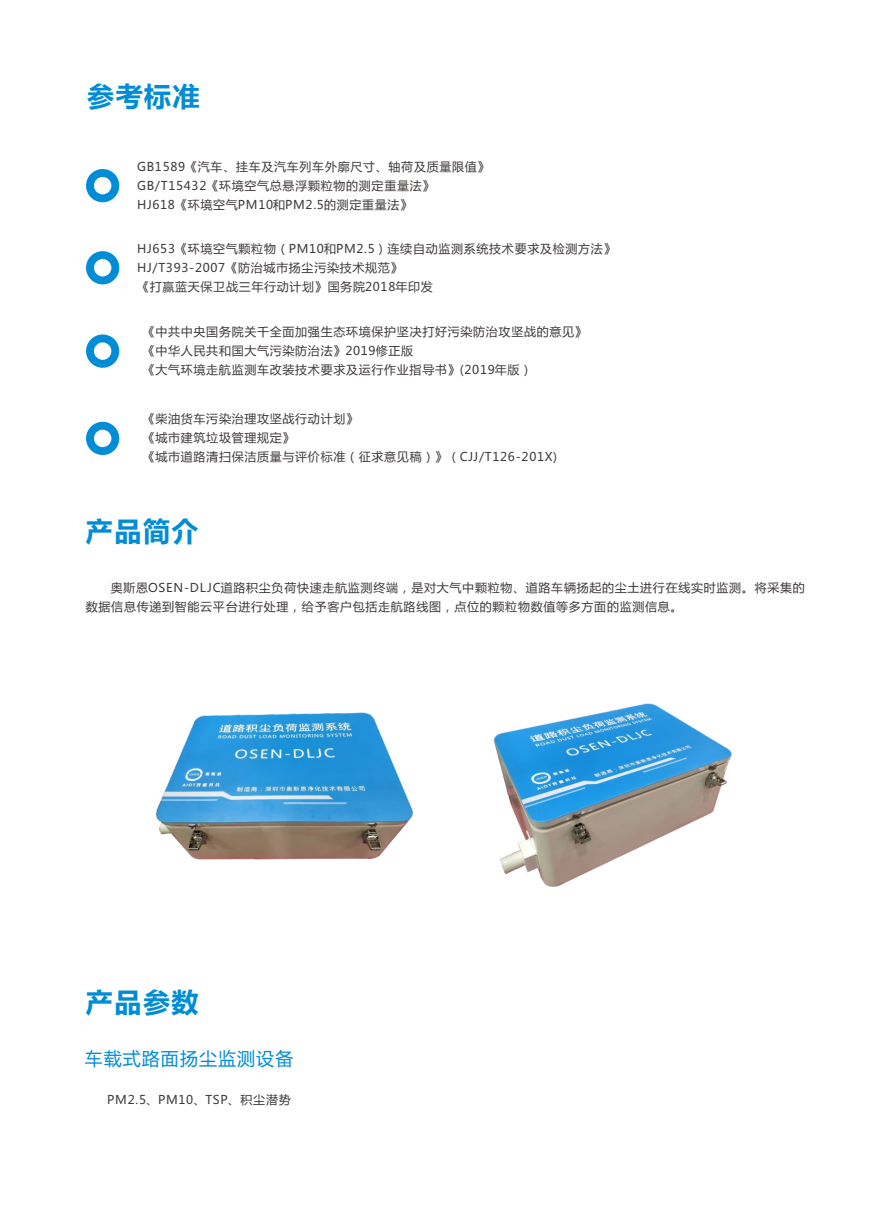
<style>
.page{position:relative;width:893px;height:1212px;background:#fff}
.page>*{position:absolute;margin:0;border:0;box-sizing:border-box;transform-origin:0 0}
.t1{font:700 27px "Microsoft Ya Hei";letter-spacing:.06em;color:#008cd6}
.t2{font:18px "Microsoft Ya Hei";letter-spacing:.06em;color:#008cd6}
.t3{font:12px/19px "Microsoft Ya Hei";letter-spacing:.06em;color:#3e3a39}
</style>
<div class="page">
<div style="left:86px;top:251px;width:33px;height:33px;background:#008cd6;border-radius:50%"></div>
<div style="left:94px;top:259px;width:17px;height:17px;background:#fff;border-radius:50%"></div>
<div style="left:86px;top:334px;width:33px;height:34px;background:#008cd6;border-radius:50%"></div>
<div style="left:94px;top:342px;width:17px;height:18px;background:#fff;border-radius:50%"></div>
<div style="left:86px;top:422px;width:33px;height:33px;background:#008cd6;border-radius:50%"></div>
<div style="left:94px;top:430px;width:17px;height:17px;background:#fff;border-radius:50%"></div>
<div style="left:86px;top:169px;width:33px;height:33px;background:#008cd6;border-radius:50%"></div>
<div style="left:94px;top:177px;width:17px;height:17px;background:#fff;border-radius:50%"></div>
<img style="left:156px;top:712px;width:257px;height:148px">
<img style="left:493px;top:703px;width:239px;height:184px">
<h1 class="t1" style="left:87px;top:84px;width:114px">参考标准</h1>
<p class="t3" style="left:137px;top:158px;width:354px">GB1589《汽车、挂车及汽车列车外廓尺寸、轴荷及质量限值》<br>GB/T15432《环境空气总悬浮颗粒物的测定重量法》<br>HJ618《环境空气PM10和PM2.5的测定重量法》</p>
<p class="t3" style="left:137px;top:240px;width:480px">HJ653《环境空气颗粒物（PM10和PM2.5）连续自动监测系统技术要求及检测方法》<br>HJ/T393-2007《防治城市扬尘污染技术规范》<br>《打赢蓝天保卫战三年行动计划》国务院2018年印发</p>
<p class="t3" style="left:143px;top:323px;width:446px">《中共中央国务院关千全面加强生态环境保护坚决打好污染防治攻坚战的意见》《中华人民共和国大气污染防治法》2019 修正版<br>《大气环境走航监测车改装技术要求及运行作业指导书》(2019年版）</p>
<p class="t3" style="left:143px;top:410px;width:416px">《柴油货车污染治理攻坚战行动计划》<br>《城市建筑垃圾管理规定》<br>《城市道路清扫保洁质量与评价标准（征求意见稿）》（CJJ/T126-201X)</p>
<h1 class="t1" style="left:86px;top:519px;width:114px">产品简介</h1>
<p class="t3" style="left:86px;top:579px;width:720px;text-indent:25px">奥斯恩OSEN-DLJC道路积尘负荷快速走航监测终端，是对大气中颗粒物、道路车辆扬起的尘土进行在线实时监测。将采集的数据信息传递到智能云平台进行处理，给予客户包括走航路线图，点位的颗粒物数值等多方面的监测信息。</p>
<h1 class="t1" style="left:86px;top:990px;width:114px">产品参数</h1>
<h2 class="t2" style="left:85px;top:1050px;width:210px">车载式路面扬尘监测设备</h2>
<p class="t3" style="left:107px;top:1091px;width:185px">PM2.5、PM10、TSP、积尘潜势</p>
</div>
